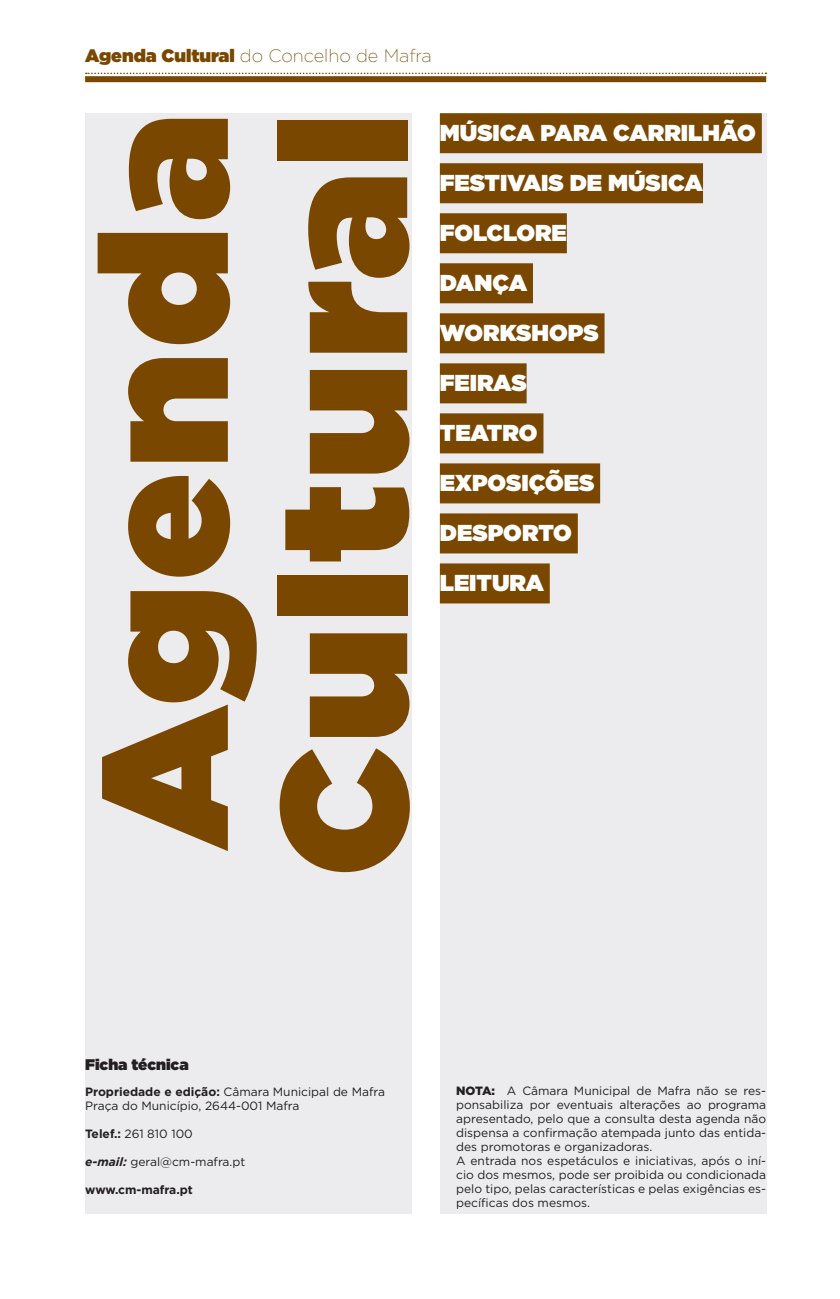
<style>
.page{position:relative;width:840px;height:1299px;background:#fff}
.page>*{position:absolute;margin:0;border:0;box-sizing:border-box;transform-origin:0 0}
.t1{font:900 178.2px "Gotham";letter-spacing:.03em;color:#794700}
.t2{font:900 23px "Gotham";color:#fff}
.t3{font:200 18px "Gotham";color:#794700}
.t4{font:900 15.4px "Gotham";color:#231f20}
.t5{font:12px/14px "Gotham";color:#231f20;text-align:justify}
.t6{font:700 12px "Gotham";color:#231f20}
.s1{font-weight:900}
.s2{font-weight:700}
.s3{font-weight:700;font-style:italic}
</style>
<div class="page">
<div style="left:85px;top:113px;width:326px;height:1100px;background:#ececee"></div>
<div style="left:439px;top:113px;width:326px;height:1100px;background:#ececee"></div>
<div style="left:85px;top:76px;width:680px;height:6px;background:#794700"></div>
<svg style="left:86px;top:73px;width:680px;height:1px"></svg>
<div style="left:439px;top:113px;width:322px;height:40px;background:#794700"></div>
<div style="left:439px;top:163px;width:263px;height:40px;background:#794700"></div>
<div style="left:439px;top:213px;width:127px;height:40px;background:#794700"></div>
<div style="left:439px;top:263px;width:93px;height:40px;background:#794700"></div>
<div style="left:439px;top:313px;width:165px;height:40px;background:#794700"></div>
<div style="left:439px;top:363px;width:87px;height:40px;background:#794700"></div>
<div style="left:439px;top:413px;width:104px;height:40px;background:#794700"></div>
<div style="left:439px;top:463px;width:160px;height:40px;background:#794700"></div>
<div style="left:439px;top:513px;width:138px;height:40px;background:#794700"></div>
<div style="left:439px;top:563px;width:110px;height:40px;background:#794700"></div>
<h3 class="t3" style="left:85px;top:45px;width:348px"><span class="s1">Agenda Cultural</span> do Concelho de Mafra</h3>
<p class="t1" style="left:37px;top:849px;width:737px;rotate:-90deg">Agenda</p>
<p class="t1" style="left:216px;top:876px;width:764px;rotate:-90deg">Cultural</p>
<p class="t2" style="left:439px;top:117px;width:317px">MÚSICA PARA CARRILHÃO</p>
<p class="t2" style="left:439px;top:167px;width:264px">FESTIVAIS DE MÚSICA</p>
<p class="t2" style="left:439px;top:217px;width:128px">FOLCLORE</p>
<p class="t2" style="left:439px;top:267px;width:89px">DANÇA</p>
<p class="t2" style="left:439px;top:317px;width:160px">WORKSHOPS</p>
<p class="t2" style="left:439px;top:367px;width:88px">FEIRAS</p>
<p class="t2" style="left:439px;top:417px;width:99px">TEATRO</p>
<p class="t2" style="left:439px;top:467px;width:156px">EXPOSIÇÕES</p>
<p class="t2" style="left:439px;top:517px;width:133px">DESPORTO</p>
<p class="t2" style="left:439px;top:567px;width:105px">LEITURA</p>
<p class="t4" style="left:85px;top:1053px;width:105px">Ficha técnica</p>
<p class="t5" style="left:85px;top:1083px;width:301px"><span class="s2">Propriedade e edição:</span> Câmara Municipal de Mafra</p>
<p class="t5" style="left:85px;top:1097px;width:216px">Praça do Município, 2644-001 Mafra</p>
<p class="t5" style="left:85px;top:1125px;width:109px"><span class="s2">Telef.:</span> 261 810 100</p>
<p class="t5" style="left:85px;top:1153px;width:162px"><span class="s3">e-mail:</span> geral@cm-mafra.pt</p>
<p class="t6" style="left:85px;top:1181px;width:109px">www.cm-mafra.pt</p>
<p class="t5" style="left:456px;top:1083px;width:311px"><span class="s1">NOTA:</span> A Câmara Municipal de Mafra não se res&shy;ponsabiliza por eventuais alterações ao programa apresentado, pelo que a consulta desta agenda não dispensa a confirmação atempada junto das entida&shy;des promotoras e organizadoras.</p>
<p class="t5" style="left:456px;top:1153px;width:311px">A entrada nos espetáculos e iniciativas, após o iní&shy;cio dos mesmos, pode ser proibida ou condicionada pelo tipo, pelas características e pelas exigências es&shy;pecíficas dos mesmos.</p>
</div>
